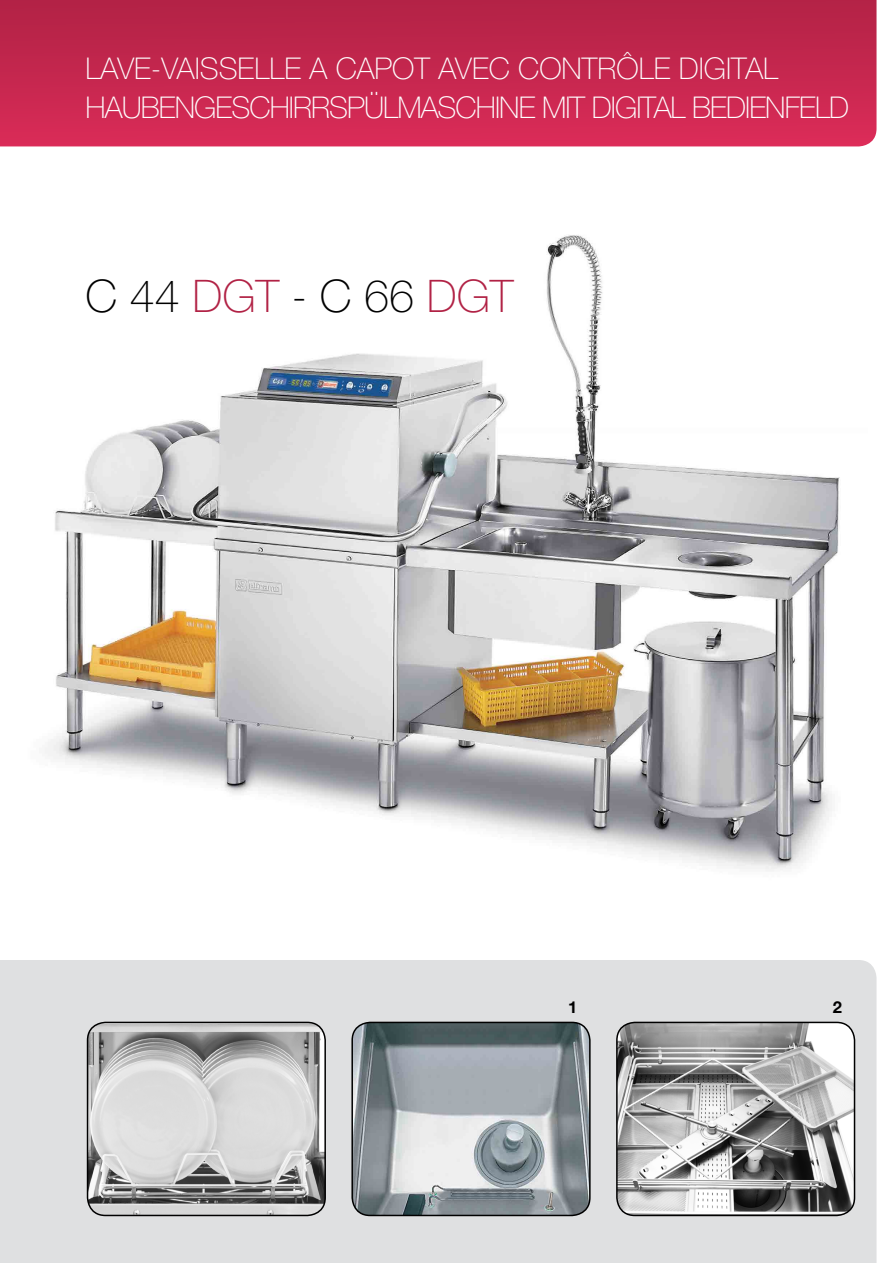
<style>
.page{position:relative;width:893px;height:1263px;background:#fff}
.page>*{position:absolute;margin:0;border:0;box-sizing:border-box;transform-origin:0 0}
.t1{font:100 45px "Helvetica Neue LT Std";color:#000}
.t2{font:100 30px/38.5px "Helvetica Neue LT Std";letter-spacing:-.03em;color:#fff}
.t3{font:700 16.5px "Helvetica Neue LT Std";color:#000}
.s1{color:#b12245}
</style>
<div class="page">
<svg style="left:0;top:0;width:876px;height:146px;background:#c5264e"></svg>
<div style="left:0;top:960px;width:876px;height:303px;background:#dfe0e1"></div>
<img style="left:45px;top:235px;width:795px;height:636px">
<img style="left:617px;top:1022px;width:237px;height:193px">
<div style="left:616px;top:1022px;width:239px;height:194px;border:2px solid #000;border-radius:18px"></div>
<img style="left:352px;top:1022px;width:238px;height:193px">
<div style="left:351px;top:1022px;width:240px;height:194px;border:2px solid #000;border-radius:18px"></div>
<img style="left:88px;top:1022px;width:237px;height:193px">
<div style="left:87px;top:1022px;width:239px;height:194px;border:2px solid #000;border-radius:18px"></div>
<p class="t2" style="left:86px;top:49px;width:765px">LAVE-VAISSELLE A CAPOT AVEC CONTRÔLE DIGITAL<br>HAUBENGESCHIRRSPÜLMASCHINE MIT DIGITAL BEDIENFELD</p>
<h1 class="t1" style="left:86px;top:271px;width:429px">C 44 <span class="s1">DGT</span> - C 66 <span class="s1">DGT</span></h1>
<p class="t3" style="left:568px;top:997px;width:11px">1</p>
<p class="t3" style="left:833px;top:997px;width:11px">2</p>
</div>
